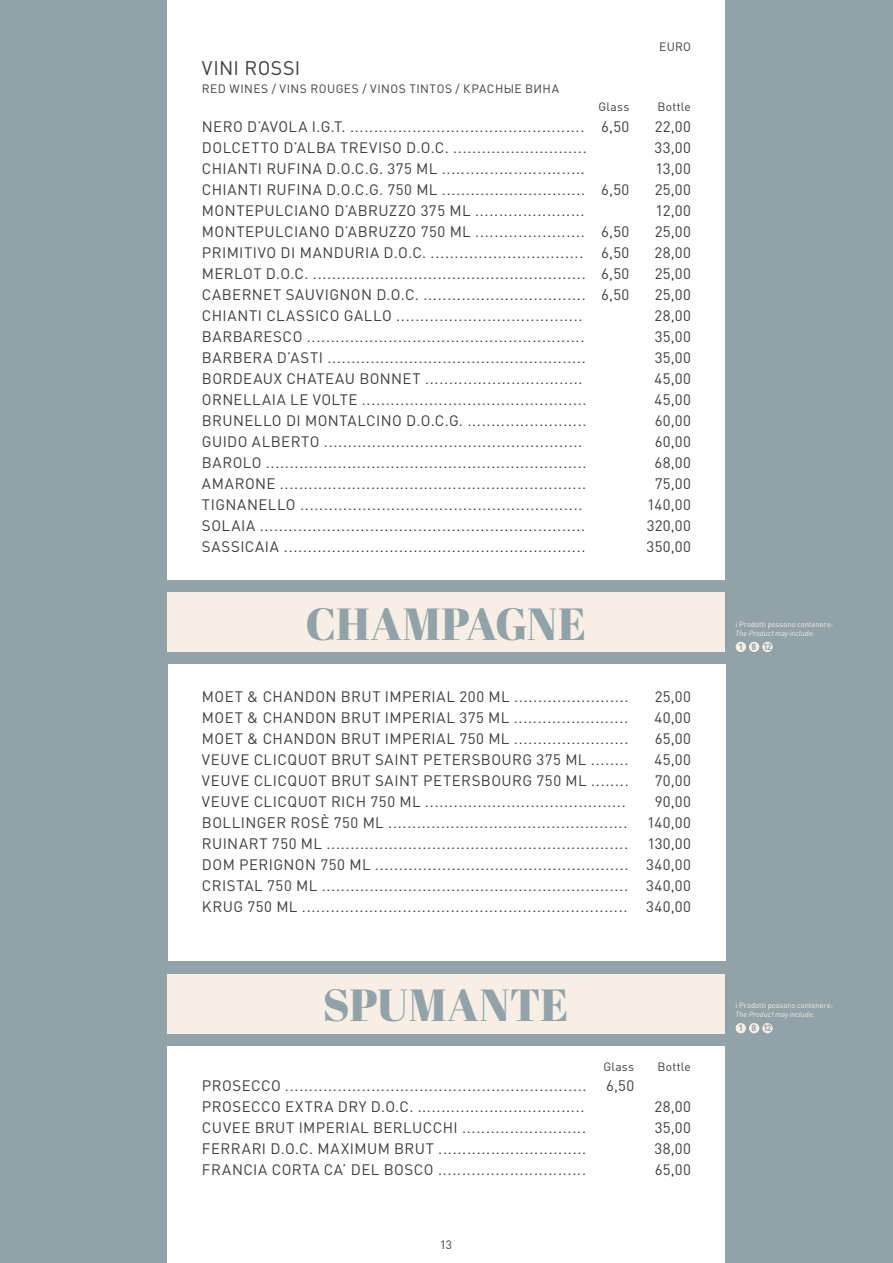
<style>
.page{position:relative;width:893px;height:1263px;background:#91a3a8}
.page>*{position:absolute;margin:0;border:0;box-sizing:border-box;transform-origin:0 0}
.t1{font:45px "Abril Fatface";color:#91a3a8}
.t2{font:19.5px "DIN Pro";letter-spacing:.02em;color:#3d3d3c}
.t3{font:15px/21px "DIN Pro";letter-spacing:.03em;color:#3d3d3c}
.t4{font:12px "DIN Pro";letter-spacing:.04em;color:#3d3d3c}
.t5{font:12px "DIN Pro";letter-spacing:.02em;color:#3d3d3d}
.t6{font:700 9px "DIN Pro";color:#91a3a8}
.t7{font:7.5px "DIN Pro";letter-spacing:.005em;color:#f7eee5}
.t8{font:italic 7.5px "DIN Pro";color:#f7eee5}
</style>
<div class="page">
<div style="left:168px;top:0;width:557px;height:580px;background:#fff"></div>
<div style="left:168px;top:592px;width:557px;height:60px;background:#f7eee5"></div>
<div style="left:168px;top:974px;width:557px;height:59px;background:#f7eee5"></div>
<div style="left:168px;top:665px;width:557px;height:296px;background:#fff"></div>
<div style="left:168px;top:1046px;width:557px;height:217px;background:#fff"></div>
<div style="left:736px;top:642px;width:10px;height:10px;background:#f7eee5;border-radius:50%"></div>
<div style="left:736px;top:1023px;width:10px;height:10px;background:#f7eee5;border-radius:50%"></div>
<div style="left:749px;top:642px;width:10px;height:10px;background:#f7eee5;border-radius:50%"></div>
<div style="left:749px;top:1023px;width:10px;height:10px;background:#f7eee5;border-radius:50%"></div>
<div style="left:762px;top:642px;width:11px;height:10px;background:#f7eee5;border-radius:50%"></div>
<div style="left:762px;top:1023px;width:11px;height:10px;background:#f7eee5;border-radius:50%"></div>
<p class="t5" style="left:659px;top:37px;width:33px">EURO</p>
<h2 class="t2" style="left:202px;top:53px;width:100px">VINI ROSSI</h2>
<p class="t4" style="left:202px;top:79px;width:358px">RED WINES / VINS ROUGES / VINOS TINTOS / КРАСНЫЕ ВИНА</p>
<p class="t3" style="left:202px;top:115px;width:386px">NERO D’AVOLA I.G.T. .................................................<br>DOLCETTO D’ALBA TREVISO D.O.C. ............................<br>CHIANTI RUFINA D.O.C.G. 375 ML ..............................<br>CHIANTI RUFINA D.O.C.G. 750 ML ..............................<br>MONTEPULCIANO D’ABRUZZO 375 ML .......................<br>MONTEPULCIANO D’ABRUZZO 750 ML .......................<br>PRIMITIVO DI MANDURIA D.O.C. ................................<br>MERLOT D.O.C. .........................................................<br>CABERNET SAUVIGNON D.O.C. ..................................<br>CHIANTI CLASSICO GALLO .......................................<br>BARBARESCO ..........................................................<br>BARBERA D’ASTI ......................................................<br>BORDEAUX CHATEAU BONNET .................................<br>ORNELLAIA LE VOLTE ...............................................<br>BRUNELLO DI MONTALCINO D.O.C.G. .........................<br>GUIDO ALBERTO ......................................................<br>BAROLO ...................................................................<br>AMARONE ................................................................<br>TIGNANELLO ...........................................................<br>SOLAIA ....................................................................<br>SASSICAIA ...............................................................</p>
<p class="t3" style="left:647px;top:115px;width:46px;text-align:center">22,00<br>33,00<br>13,00<br>25,00<br>12,00<br>25,00<br>28,00<br>25,00<br>25,00<br>28,00<br>35,00<br>35,00<br>45,00<br>45,00<br>60,00<br>60,00<br>68,00<br>75,00<br>140,00<br>320,00<br>350,00</p>
<p class="t5" style="left:599px;top:97px;width:32px">Glass</p>
<p class="t5" style="left:658px;top:97px;width:35px">Bottle</p>
<p class="t3" style="left:601px;top:115px;width:30px">6,50</p>
<p class="t3" style="left:601px;top:178px;width:30px">6,50</p>
<p class="t3" style="left:601px;top:220px;width:30px;text-align:justify">6,50<br>6,50<br>6,50<br>6,50</p>
<h1 class="t1" style="left:305px;top:592px;width:282px">CHAMPAGNE</h1>
<p class="t3" style="left:202px;top:685px;width:428px">MOET &amp; CHANDON BRUT IMPERIAL 200 ML ........................<br>MOET &amp; CHANDON BRUT IMPERIAL 375 ML ........................<br>MOET &amp; CHANDON BRUT IMPERIAL 750 ML ........................<br>VEUVE CLICQUOT BRUT SAINT PETERSBOURG 375 ML ........<br>VEUVE CLICQUOT BRUT SAINT PETERSBOURG 750 ML ........<br>VEUVE CLICQUOT RICH 750 ML ..........................................<br>BOLLINGER ROSÈ 750 ML ..................................................<br>RUINART 750 ML ...............................................................<br>DOM PERIGNON 750 ML .....................................................<br>CRISTAL 750 ML ................................................................<br>KRUG 750 ML ....................................................................</p>
<p class="t3" style="left:646px;top:685px;width:46px;text-align:center">25,00<br>40,00<br>65,00<br>45,00<br>70,00<br>90,00<br>140,00<br>130,00<br>340,00<br>340,00<br>340,00</p>
<h1 class="t1" style="left:323px;top:974px;width:247px">SPUMANTE</h1>
<p class="t3" style="left:202px;top:1073px;width:386px">PROSECCO ...............................................................<br>PROSECCO EXTRA DRY D.O.C. ...................................<br>CUVEE BRUT IMPERIAL BERLUCCHI ..........................<br>FERRARI D.O.C. MAXIMUM BRUT ...............................<br>FRANCIA CORTA CA’ DEL BOSCO ...............................</p>
<p class="t5" style="left:603px;top:1057px;width:32px">Glass</p>
<p class="t5" style="left:658px;top:1057px;width:35px">Bottle</p>
<p class="t3" style="left:606px;top:1073px;width:30px">6,50</p>
<p class="t3" style="left:655px;top:1094px;width:38px;text-align:justify">28,00<br>35,00<br>38,00<br>65,00</p>
<p class="t4" style="left:441px;top:1235px;width:13px">13</p>
<p class="t7" style="left:736px;top:618px;width:99px">i Prodotti possono contenere:</p>
<p class="t8" style="left:736px;top:627px;width:80px">The Product may include:</p>
<p class="t6" style="left:738px;top:639px;width:6px">1</p>
<p class="t6" style="left:752px;top:639px;width:6px">8</p>
<p class="t6" style="left:763px;top:639px;width:10px">12</p>
<p class="t7" style="left:736px;top:1000px;width:99px">i Prodotti possono contenere:</p>
<p class="t8" style="left:736px;top:1009px;width:80px">The Product may include:</p>
<p class="t6" style="left:738px;top:1021px;width:6px">1</p>
<p class="t6" style="left:763px;top:1021px;width:10px">12</p>
<p class="t6" style="left:752px;top:1021px;width:6px">8</p>
</div>
